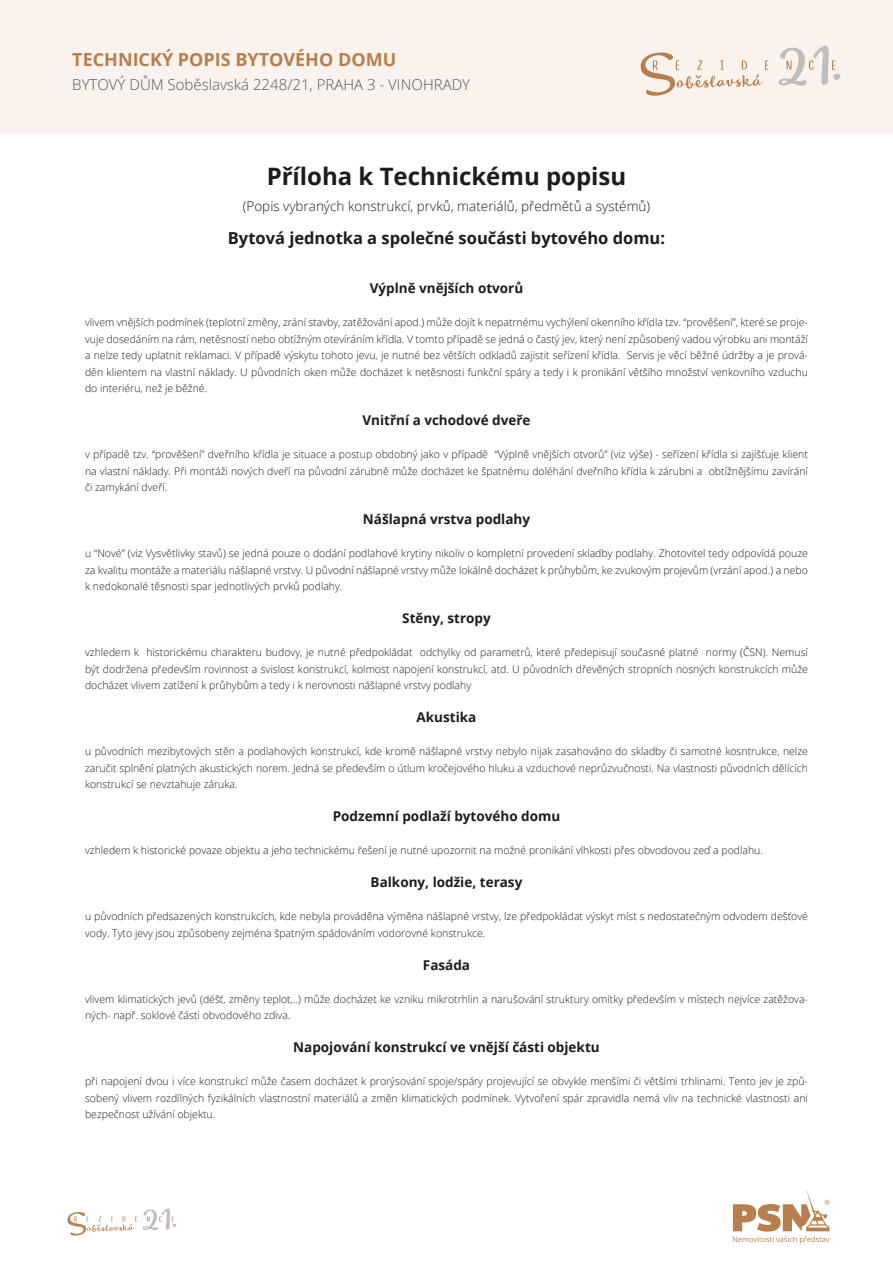
<style>
.page{position:relative;width:893px;height:1263px;background:#fff}
.page>*{position:absolute;margin:0;border:0;box-sizing:border-box;transform-origin:0 0}
.t1{font:700 24px "Open Sans";color:#1c1c1b}
.t2{font:700 18px "Open Sans";color:#b87e4b}
.t3{font:700 16.5px "Open Sans";color:#1c1c1b}
.t4{font:300 15px "Open Sans";color:#575656}
.t5{font:700 13.5px "Open Sans";color:#1c1c1b}
.t6{font:300 13.5px "Open Sans";color:#1c1c1b}
.t7{font:300 10.5px/16.5px "Open Sans";color:#1c1c1b;text-align:justify}
</style>
<div class="page">
<svg style="left:733px;top:1190px;width:97px;height:54px"></svg>
<svg style="left:143px;top:1208px;width:34px;height:22px"></svg>
<svg style="left:67px;top:1212px;width:70px;height:23px"></svg>
<div style="left:0;top:0;width:893px;height:134px;background:#f9f2ed"></div>
<svg style="left:778px;top:45px;width:63px;height:41px"></svg>
<svg style="left:641px;top:52px;width:127px;height:44px"></svg>
<h2 class="t2" style="left:72px;top:47px;width:326px">TECHNICKÝ POPIS BYTOVÉHO DOMU</h2>
<h3 class="t4" style="left:72px;top:75px;width:399px">BYTOVÝ DŮM Soběslavská 2248/21, PRAHA 3 - VINOHRADY</h3>
<h1 class="t1" style="left:267px;top:160px;width:361px">Příloha k Technickému popisu</h1>
<p class="t6" style="left:243px;top:197px;width:409px">(Popis vybraných konstrukcí, prvků, materiálů, předmětů a systémů)</p>
<h3 class="t3" style="left:228px;top:226px;width:439px">Bytová jednotka a společné součásti bytového domu:</h3>
<p class="t5" style="left:370px;top:279px;width:155px">Výplně vnějších otvorů</p>
<p class="t7" style="left:85px;top:314px;width:724px">vlivem vnějších podmínek (teplotní změny, zrání stavby, zatěžování apod.) může dojít k nepatrnému vychýlení okenního křídla tzv. “prověšení”, které se proje&shy;vuje dosedáním na rám, netěsností nebo obtížným otevíráním křídla. V tomto případě se jedná o častý jev, který není způsobený vadou výrobku ani montáží a nelze tedy uplatnit reklamaci. V případě výskytu tohoto jevu, je nutné bez větších odkladů zajistit seřízení křídla. Servis je věcí běžné údržby a je prová&shy;děn klientem na vlastní náklady. U původních oken může docházet k netěsnosti funkční spáry a tedy i k pronikání většího množství venkovního vzduchu do interiéru, než je běžné.</p>
<p class="t5" style="left:362px;top:411px;width:170px">Vnitřní a vchodové dveře</p>
<p class="t7" style="left:85px;top:446px;width:724px">v případě tzv. “prověšení” dveřního křídla je situace a postup obdobný jako v případě “Výplně vnějších otvorů” (viz výše) - seřízení křídla si zajišťuje klient na vlastní náklady. Při montáži nových dveří na původní zárubně může docházet ke špatnému doléhání dveřního křídla k zárubni a obtížnějšímu zavírání či zamykání dveří.</p>
<p class="t5" style="left:363px;top:510px;width:169px">Nášlapná vrstva podlahy</p>
<p class="t7" style="left:85px;top:545px;width:724px">u “Nové” (viz Vysvětlivky stavů) se jedná pouze o dodání podlahové krytiny nikoliv o kompletní provedení skladby podlahy. Zhotovitel tedy odpovídá pouze za kvalitu montáže a materiálu nášlapné vrstvy. U původní nášlapné vrstvy může lokálně docházet k průhybům, ke zvukovým projevům (vrzání apod.) a nebo k nedokonalé těsnosti spar jednotlivých prvků podlahy.</p>
<p class="t5" style="left:402px;top:609px;width:90px">Stěny, stropy</p>
<p class="t7" style="left:85px;top:644px;width:724px">vzhledem k historickému charakteru budovy, je nutné předpokládat odchylky od parametrů, které předepisují současné platné normy (ČSN). Nemusí být dodržena především rovinnost a svislost konstrukcí, kolmost napojení konstrukcí, atd. U původních dřevěných stropních nosných konstrukcích může docházet vlivem zatížení k průhybům a tedy i k nerovnosti nášlapné vrstvy podlahy</p>
<p class="t5" style="left:417px;top:708px;width:61px">Akustika</p>
<p class="t7" style="left:85px;top:743px;width:724px">u původních mezibytových stěn a podlahových konstrukcí, kde kromě nášlapné vrstvy nebylo nijak zasahováno do skladby či samotné kosntrukce, nelze zaručit splnění platných akustických norem. Jedná se především o útlum kročejového hluku a vzduchové neprůzvučnosti. Na vlastnosti původních dělících konstrukcí se nevztahuje záruka.</p>
<p class="t5" style="left:333px;top:807px;width:229px">Podzemní podlaží bytového domu</p>
<p class="t7" style="left:85px;top:842px;width:679px">vzhledem k historické povaze objektu a jeho technickému řešení je nutné upozornit na možné pronikání vlhkosti přes obvodovou zeď a podlahu.</p>
<p class="t5" style="left:371px;top:873px;width:153px">Balkony, lodžie, terasy</p>
<p class="t7" style="left:85px;top:908px;width:724px">u původních předsazených konstrukcích, kde nebyla prováděna výměna nášlapné vrstvy, lze předpokládat výskyt míst s nedostatečným odvodem dešťové vody. Tyto jevy jsou způsobeny zejména špatným spádováním vodorovné konstrukce.</p>
<p class="t5" style="left:423px;top:955px;width:49px">Fasáda</p>
<p class="t7" style="left:85px;top:990px;width:724px">vlivem klimatických jevů (déšť, změny teplot,..) může docházet ke vzniku mikrotrhlin a narušování struktury omítky především v místech nejvíce zatěžova&shy;ných- např. soklové části obvodového zdiva.</p>
<p class="t5" style="left:293px;top:1038px;width:308px">Napojování konstrukcí ve vnější části objektu</p>
<p class="t7" style="left:85px;top:1073px;width:724px">při napojení dvou i více konstrukcí může časem docházet k prorýsování spoje/spáry projevující se obvykle menšími či většími trhlinami. Tento jev je způ&shy;sobený vlivem rozdílných fyzikálních vlastnostní materiálů a změn klimatických podmínek. Vytvoření spár zpravidla nemá vliv na technické vlastnosti ani bezpečnost užívání objektu.</p>
</div>
